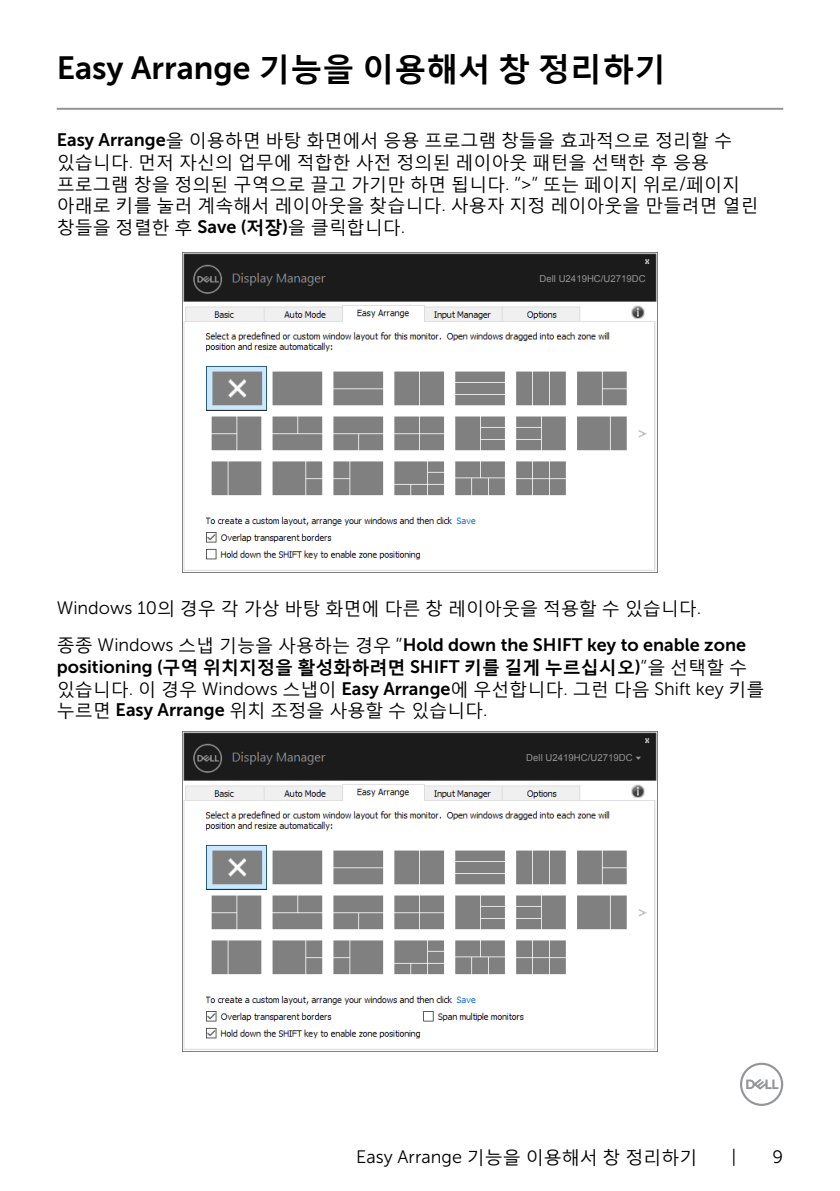
<style>
.page{position:relative;width:840px;height:1191px;background:#fff}
.page>*{position:absolute;margin:0;border:0;box-sizing:border-box;transform-origin:0 0}
.t1{font:700 32px "Malgun Gothic";color:#000}
.t2{font:18px/21.6px "Malgun Gothic";color:#000}
.t3{font:18px "Museo Sans For Dell 700";color:#000}
.t4{font:18px "Museo Sans For Dell 300";color:#000}
.t5{font:9.6px "Arial";color:#939393}
.s1{font-family:"Museo Sans For Dell 700";font-weight:400}
.s2{font-family:"Museo Sans For Dell 700"}
.s3{font-family:"Museo Sans For Dell 300"}
.s4{font-weight:700}
.s5{font-family:"Malgun Gothic"}
</style>
<div class="page">
<svg style="left:740px;top:1062px;width:42px;height:44px"></svg>
<hr style="left:57px;top:108px;width:725px;height:2px;background:#939598">
<img style="left:182px;top:252px;width:475px;height:320px">
<div style="left:539px;top:272px;width:103px;height:12px;background:#1b1b1b"></div>
<img style="left:182px;top:731px;width:475px;height:320px">
<div style="left:526px;top:751px;width:116px;height:11px;background:#1b1b1b"></div>
<svg style="left:635px;top:756px;width:5px;height:4px"></svg>
<h1 class="t1" style="left:57px;top:49px;width:610px"><span class="s1">Easy Arrange</span> 기능을 이용해서 창 정리하기</h1>
<p class="t2" style="left:57px;top:129px;width:702px"><span class="s2">Easy Arrange</span>을 이용하면 바탕 화면에서 응용 프로그램 창들을 효과적으로 정리할 수 있습니다<span class="s3">.</span> 먼저 자신의 업무에 적합한 사전 정의된 레이아웃 패턴을 선택한 후 응용 프로그램 창을 정의된 구역으로 끌고 가기만 하면 됩니다<span class="s3">.</span> “<span class="s3">&gt;</span>” 또는 페이지 위로<span class="s3">/</span>페이지 아래로 키를 눌러 계속해서 레이아웃을 찾습니다<span class="s3">.</span> 사용자 지정 레이아웃을 만들려면 열린 창들을 정렬한 후 <span class="s2">Save (</span><span class="s4">저장</span><span class="s2">)</span>을 클릭합니다<span class="s3">.</span></p>
<p class="t5" style="left:539px;top:272px;width:108px">Dell U2419HC/U2719DC</p>
<p class="t2" style="left:57px;top:597px;width:645px"><span class="s3">Windows 10</span>의 경우 각 가상 바탕 화면에 다른 창 레이아웃을 적용할 수 있습니다<span class="s3">.</span></p>
<p class="t3" style="left:57px;top:635px;width:690px"><span class="s5">종종</span> <span class="s3">Windows</span> <span class="s5">스냅 기능을 사용하는 경우 “</span>Hold down the SHIFT key to enable zone</p>
<p class="t2" style="left:57px;top:656px;width:709px"><span class="s2">positioning (</span><span class="s4">구역 위치지정을 활성화하려면</span> <span class="s2">SHIFT</span> <span class="s4">키를 길게 누르십시오</span><span class="s2">)</span>”을 선택할 수 있습니다<span class="s3">.</span> 이 경우 <span class="s3">Windows</span> 스냅이 <span class="s2">Easy Arrange</span>에 우선합니다<span class="s3">.</span> 그런 다음 <span class="s3">Shift key</span> 키를 누르면 <span class="s2">Easy Arrange</span> 위치 조정을 사용할 수 있습니다<span class="s3">.</span></p>
<p class="t5" style="left:526px;top:751px;width:108px">Dell U2419HC/U2719DC</p>
<p class="t2" style="left:356px;top:1145px;width:343px"><span class="s3">Easy Arrange</span> 기능을 이용해서 창 정리하기</p>
<p class="t4" style="left:731px;top:1146px;width:6px">|</p>
<p class="t4" style="left:772px;top:1146px;width:12px">9</p>
</div>
